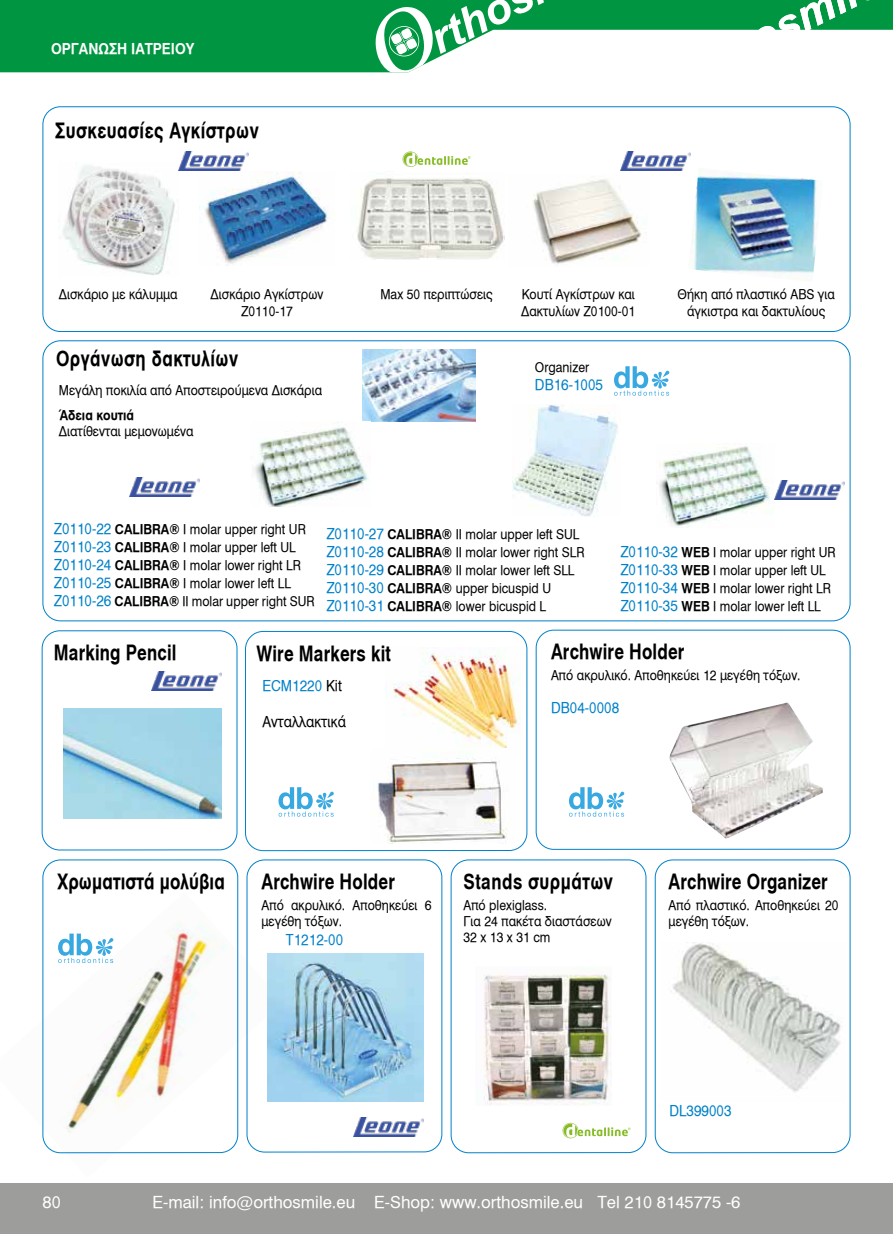
<style>
.page{position:relative;width:893px;height:1234px;background:#fff}
.page>*{position:absolute;margin:0;border:0;box-sizing:border-box;transform-origin:0 0}
.t1{font:21px "UB Helvetica Bold";letter-spacing:.01em;color:#000;scale:.8 1}
.t2{font:21px "UB Helvetica Bold";letter-spacing:.03em;color:#000;scale:.8 1}
.t3{font:16.5px "UB Helvetica";color:#fff}
.t4{font:15px "UB Helvetica";color:#0081c9;scale:.9 1}
.t5{font:15px "UB Helvetica Bold";color:#fff;scale:.9 1}
.t6{font:15px "UB Helvetica";color:#000;scale:.9 1}
.t7{font:13.5px/18px "UB Helvetica";color:#000;scale:.9 1}
.t8{font:13.5px "UB Helvetica Bold";color:#000;scale:.9 1}
.s1{font-size:15px;color:#0081c9}
.s2{font-family:"UB Helvetica Bold"}
.s3{color:#000}
</style>
<div class="page">
<div style="left:0;top:1182px;width:893px;height:51px;background:#9d9d9c"></div>
<div style="left:0;top:0;width:893px;height:72px;background:#009641"></div>
<svg style="left:375px;top:0;width:236px;height:72px"></svg>
<svg style="left:642px;top:0;width:237px;height:72px"></svg>
<img style="left:62px;top:165px;width:113px;height:110px">
<img style="left:199px;top:172px;width:130px;height:92px">
<img style="left:532px;top:179px;width:110px;height:85px">
<img style="left:692px;top:169px;width:125px;height:105px">
<img style="left:357px;top:178px;width:148px;height:81px">
<img style="left:58px;top:891px;width:225px;height:263px">
<svg style="left:614px;top:366px;width:55px;height:29px"></svg>
<img style="left:362px;top:349px;width:113px;height:72px">
<img style="left:512px;top:404px;width:106px;height:112px">
<img style="left:659px;top:446px;width:111px;height:81px">
<img style="left:254px;top:421px;width:115px;height:85px">
<img style="left:178px;top:151px;width:70px;height:20px">
<img style="left:620px;top:151px;width:70px;height:20px">
<img style="left:774px;top:480px;width:70px;height:20px">
<img style="left:129px;top:477px;width:70px;height:19px">
<svg style="left:403px;top:151px;width:68px;height:16px"></svg>
<div style="left:43px;top:106px;width:807px;height:226px;border:1px solid #0081c9;border-radius:18px"></div>
<svg style="left:246px;top:859px;width:197px;height:293px"></svg>
<svg style="left:654px;top:859px;width:197px;height:294px"></svg>
<svg style="left:42px;top:859px;width:196px;height:294px"></svg>
<svg style="left:450px;top:859px;width:197px;height:294px"></svg>
<svg style="left:245px;top:630px;width:283px;height:221px"></svg>
<svg style="left:41px;top:630px;width:197px;height:220px"></svg>
<svg style="left:535px;top:629px;width:316px;height:220px"></svg>
<p class="t5" style="left:51px;top:40px;width:161px">ΟΡΓΑΝΩΣΗ ΙΑΤΡΕΙΟΥ</p>
<h1 class="t2" style="left:55px;top:118px;width:256px">Συσκευασίες Αγκίστρων</h1>
<p class="t7" style="left:59px;top:286px;width:134px">Δισκάριο με κάλυμμα</p>
<p class="t7" style="left:211px;top:287px;width:127px;line-height:16.2px;text-align:center">Δισκάριο Αγκίστρων<br>Ζ0110-17</p>
<p class="t7" style="left:521px;top:287px;width:128px;line-height:16.2px">Κουτί Αγκίστρων και<br>Δακτυλίων Ζ0100-01</p>
<p class="t7" style="left:380px;top:286px;width:126px">Max 50 περιπτώσεις</p>
<p class="t7" style="left:678px;top:287px;width:176px;line-height:16.2px;text-align:center">Θήκη από πλαστικό ABS για άγκιστρα και δακτυλίους</p>
<h1 class="t2" style="left:56px;top:346px;width:229px">Οργάνωση δακτυλίων</h1>
<p class="t7" style="left:535px;top:358px;width:62px">Organizer</p>
<p class="t7" style="left:59px;top:381px;width:294px">Μεγάλη ποκιλία από Αποστειρούμενα Δισκάρια</p>
<p class="t4" style="left:535px;top:376px;width:77px">DB16-1005</p>
<p class="t8" style="left:59px;top:407px;width:85px">Άδεια κουτιά</p>
<p class="t7" style="left:59px;top:422px;width:151px">Διατίθενται μεμονωμένα</p>
<p class="t7" style="left:54px;top:520px;width:291px"><span class="s1">Z0110-22</span> <span class="s2">CALIBRA®</span> I molar upper right UR <span class="s1">Z0110-23</span> <span class="s2">CALIBRA®</span> I molar upper left UL <span class="s1">Z0110-24</span> <span class="s2">CALIBRA®</span> I molar lower right LR <span class="s1">Z0110-25</span> <span class="s2">CALIBRA®</span> I molar lower left LL <span class="s1">Z0110-26</span> <span class="s2">CALIBRA®</span> II molar upper right SUR</p>
<p class="t7" style="left:326px;top:525px;width:288px"><span class="s1">Z0110-27</span> <span class="s2">CALIBRA®</span> II molar upper left SUL <span class="s1">Z0110-28</span> <span class="s2">CALIBRA®</span> II molar lower right SLR <span class="s1">Z0110-29</span> <span class="s2">CALIBRA®</span> II molar lower left SLL <span class="s1">Z0110-30</span> <span class="s2">CALIBRA®</span> upper bicuspid U <span class="s1">Z0110-31</span> <span class="s2">CALIBRA®</span> lower bicuspid L</p>
<p class="t7" style="left:620px;top:543px;width:241px"><span class="s1">Z0110-32</span> <span class="s2">WEB</span> I molar upper right UR <span class="s1">Z0110-33</span> <span class="s2">WEB</span> I molar upper left UL <span class="s1">Z0110-34</span> <span class="s2">WEB</span> I molar lower right LR <span class="s1">Z0110-35</span> <span class="s2">WEB</span> I molar lower left LL</p>
<h1 class="t1" style="left:54px;top:639px;width:155px">Marking Pencil</h1>
<h1 class="t1" style="left:256px;top:641px;width:170px">Wire Markers kit</h1>
<p class="t4" style="left:262px;top:677px;width:90px">ECM1220 <span class="s3">Kit</span></p>
<p class="t6" style="left:262px;top:713px;width:94px">Ανταλλακτικά</p>
<h1 class="t1" style="left:551px;top:639px;width:168px">Archwire Holder</h1>
<p class="t7" style="left:551px;top:666px;width:279px">Από ακρυλικό. Αποθηκεύει 12 μεγέθη τόξων.</p>
<p class="t4" style="left:551px;top:699px;width:77px">DΒ04-0008</p>
<h1 class="t1" style="left:58px;top:869px;width:211px">Χρωματιστά μολύβια</h1>
<h1 class="t1" style="left:261px;top:869px;width:168px">Archwire Holder</h1>
<p class="t7" style="left:261px;top:896px;width:190px;line-height:16.2px">Από ακρυλικό. Αποθηκεύει 6 μεγέθη τόξων.</p>
<p class="t4" style="left:286px;top:930px;width:65px">T1212-00</p>
<h1 class="t2" style="left:463px;top:869px;width:188px">Stands συρμάτων</h1>
<p class="t7" style="left:463px;top:896px;width:166px;line-height:16.2px">Από plexiglass.<br>Για 24 πακέτα διαστάσεων<br>32 x 13 x 31 cm</p>
<h1 class="t1" style="left:669px;top:869px;width:200px">Archwire Organizer</h1>
<p class="t7" style="left:669px;top:896px;width:190px;line-height:16.2px">Από πλαστικό. Αποθηκεύει 20 μεγέθη τόξων.</p>
<p class="t4" style="left:669px;top:1102px;width:71px">DL399003</p>
<p class="t3" style="left:43px;top:1192px;width:20px">80</p>
<p class="t3" style="left:153px;top:1192px;width:589px">E-mail: info@orthosmile.eu E-Shop: www.orthosmile.eu Tel 210 8145775 -6</p>
</div>
